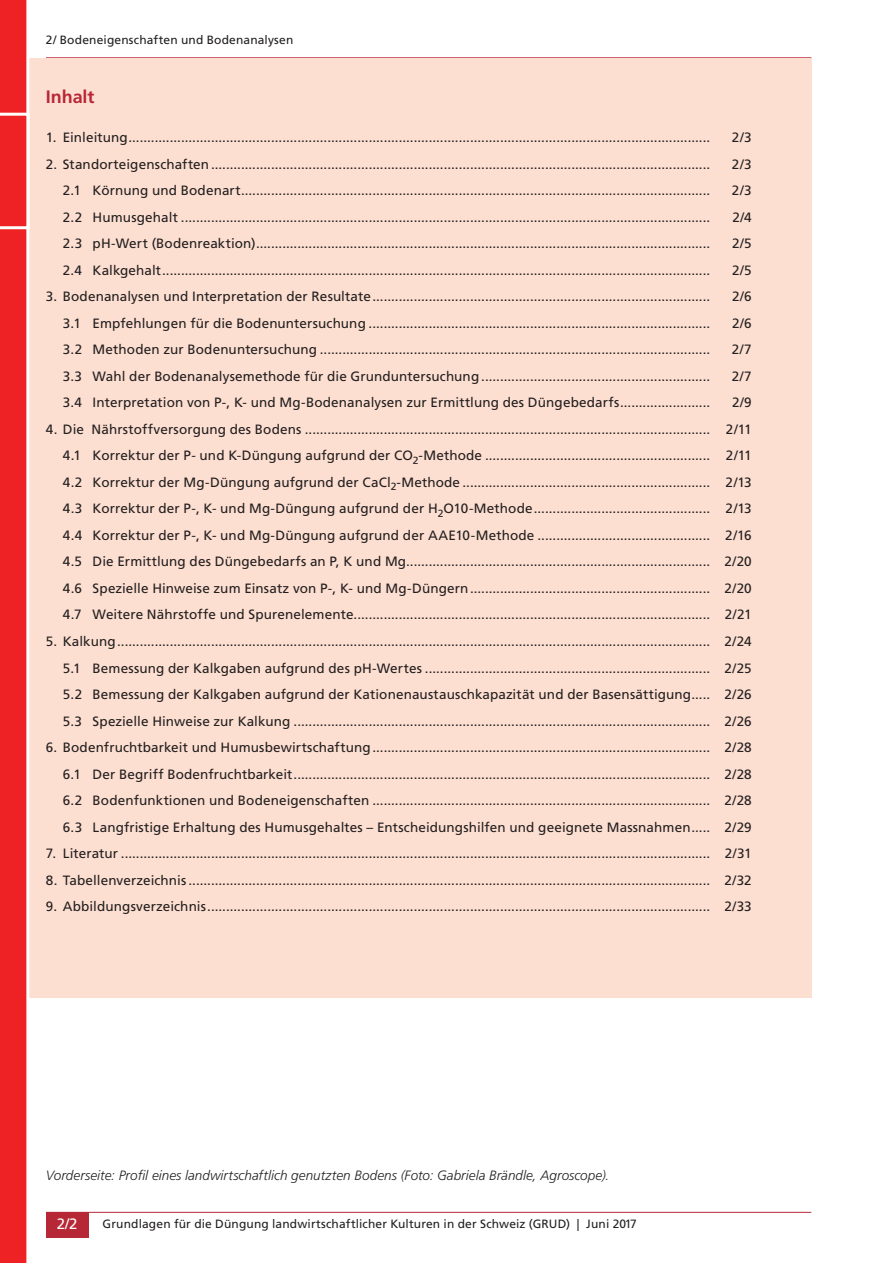
<style>
.page{position:relative;width:893px;height:1263px;background:#fff}
.page>*{position:absolute;margin:0;border:0;box-sizing:border-box;transform-origin:0 0}
.titel{font:700 18px "Frutiger LT Std";letter-spacing:-.005em;color:#b72837}
.t1{font:15px "Frutiger LT Std";color:#fff}
.Inhaltsverzeichnis{font:13.5px "Frutiger LT Std";letter-spacing:.01em;color:#231f20}
.Legende{font:italic 300 13.5px "Frutiger LT Std";color:#231f20}
.t2{font:12px "Frutiger LT Std";letter-spacing:.01em;color:#231f20}
</style>
<div class="page">
<hr style="left:46px;top:1212px;width:765px;height:1px;background:#b72837">
<div style="left:46px;top:1212px;width:42px;height:25px;background:#b72837"></div>
<hr style="left:46px;top:57px;width:765px;height:1px;background:#b72837">
<div style="left:0;top:58px;width:811px;height:940px;background:#fddfd1"></div>
<svg style="left:0;top:0;width:30px;height:1263px;background:#ef383a"></svg>
<p class="t2" style="left:46px;top:33px;width:249px">2/ Bodeneigenschaften und Bodenanalysen</p>
<p class="titel" style="left:46px;top:86px;width:50px">Inhalt</p>
<p class="Inhaltsverzeichnis" style="left:46px;top:130px;width:666px">1. Einleitung...........................................................................................................................................................</p>
<p class="Inhaltsverzeichnis" style="left:732px;top:130px;width:21px">2/3</p>
<p class="Inhaltsverzeichnis" style="left:46px;top:156px;width:666px">2. Standorteigenschaften.....................................................................................................................................</p>
<p class="Inhaltsverzeichnis" style="left:732px;top:156px;width:21px">2/3</p>
<p class="Inhaltsverzeichnis" style="left:63px;top:183px;width:649px">2.1 Körnung und Bodenart.............................................................................................................................</p>
<p class="Inhaltsverzeichnis" style="left:732px;top:183px;width:21px">2/3</p>
<p class="Inhaltsverzeichnis" style="left:63px;top:209px;width:649px">2.2 Humusgehalt .............................................................................................................................................</p>
<p class="Inhaltsverzeichnis" style="left:732px;top:209px;width:21px">2/4</p>
<p class="Inhaltsverzeichnis" style="left:63px;top:236px;width:649px">2.3 pH-Wert (Bodenreaktion).........................................................................................................................</p>
<p class="Inhaltsverzeichnis" style="left:732px;top:236px;width:21px">2/5</p>
<p class="Inhaltsverzeichnis" style="left:63px;top:262px;width:649px">2.4 Kalkgehalt..................................................................................................................................................</p>
<p class="Inhaltsverzeichnis" style="left:732px;top:262px;width:21px">2/5</p>
<p class="Inhaltsverzeichnis" style="left:46px;top:289px;width:666px">3. Bodenanalysen und Interpretation der Resultate..........................................................................................</p>
<p class="Inhaltsverzeichnis" style="left:732px;top:289px;width:21px">2/6</p>
<p class="Inhaltsverzeichnis" style="left:63px;top:315px;width:649px">3.1 Empfehlungen für die Bodenuntersuchung ...........................................................................................</p>
<p class="Inhaltsverzeichnis" style="left:732px;top:315px;width:21px">2/6</p>
<p class="Inhaltsverzeichnis" style="left:63px;top:342px;width:649px">3.2 Methoden zur Bodenuntersuchung ........................................................................................................</p>
<p class="Inhaltsverzeichnis" style="left:732px;top:342px;width:22px">2/7</p>
<p class="Inhaltsverzeichnis" style="left:63px;top:368px;width:649px">3.3 Wahl der Bodenanalysemethode für die Grunduntersuchung.............................................................</p>
<p class="Inhaltsverzeichnis" style="left:732px;top:368px;width:22px">2/7</p>
<p class="Inhaltsverzeichnis" style="left:63px;top:395px;width:649px">3.4 Interpretation von P-, K- und Mg-Bodenanalysen zur Ermittlung des Düngebedarfs........................</p>
<p class="Inhaltsverzeichnis" style="left:732px;top:395px;width:21px">2/9</p>
<p class="Inhaltsverzeichnis" style="left:46px;top:421px;width:707px">4. Die Nährstoffversorgung des Bodens ............................................................................................................ 2/11</p>
<p class="Inhaltsverzeichnis" style="left:63px;top:448px;width:690px">4.1 Korrektur der P- und K-Düngung aufgrund der CO<sub>2</sub>-Methode ............................................................ 2/11</p>
<p class="Inhaltsverzeichnis" style="left:63px;top:474px;width:690px">4.2 Korrektur der Mg-Düngung aufgrund der CaCl<sub>2</sub>-Methode .................................................................. 2/13</p>
<p class="Inhaltsverzeichnis" style="left:63px;top:501px;width:690px">4.3 Korrektur der P-, K- und Mg-Düngung aufgrund der H<sub>2</sub>O10-Methode............................................... 2/13</p>
<p class="Inhaltsverzeichnis" style="left:63px;top:527px;width:690px">4.4 Korrektur der P-, K- und Mg-Düngung aufgrund der AAE10-Methode .............................................. 2/16</p>
<p class="Inhaltsverzeichnis" style="left:63px;top:554px;width:690px">4.5 Die Ermittlung des Düngebedarfs an P, K und Mg................................................................................. 2/20</p>
<p class="Inhaltsverzeichnis" style="left:63px;top:580px;width:690px">4.6 Spezielle Hinweise zum Einsatz von P-, K- und Mg-Düngern................................................................ 2/20</p>
<p class="Inhaltsverzeichnis" style="left:63px;top:607px;width:690px">4.7 Weitere Nährstoffe und Spurenelemente............................................................................................... 2/21</p>
<p class="Inhaltsverzeichnis" style="left:46px;top:633px;width:707px">5. Kalkung.............................................................................................................................................................. 2/24</p>
<p class="Inhaltsverzeichnis" style="left:63px;top:660px;width:690px">5.1 Bemessung der Kalkgaben aufgrund des pH-Wertes ............................................................................ 2/25</p>
<p class="Inhaltsverzeichnis" style="left:63px;top:686px;width:690px">5.2 Bemessung der Kalkgaben aufgrund der Kationenaustauschkapazität und der Basensättigung..... 2/26</p>
<p class="Inhaltsverzeichnis" style="left:63px;top:713px;width:690px">5.3 Spezielle Hinweise zur Kalkung ............................................................................................................... 2/26</p>
<p class="Inhaltsverzeichnis" style="left:46px;top:739px;width:707px">6. Bodenfruchtbarkeit und Humusbewirtschaftung.......................................................................................... 2/28</p>
<p class="Inhaltsverzeichnis" style="left:63px;top:766px;width:690px">6.1 Der Begriff Bodenfruchtbarkeit............................................................................................................... 2/28</p>
<p class="Inhaltsverzeichnis" style="left:63px;top:792px;width:690px">6.2 Bodenfunktionen und Bodeneigenschaften .......................................................................................... 2/28</p>
<p class="Inhaltsverzeichnis" style="left:63px;top:819px;width:690px">6.3 Langfristige Erhaltung des Humusgehaltes – Entscheidungshilfen und geeignete Massnahmen..... 2/29</p>
<p class="Inhaltsverzeichnis" style="left:46px;top:845px;width:707px">7. Literatur ............................................................................................................................................................. 2/31</p>
<p class="Inhaltsverzeichnis" style="left:46px;top:872px;width:707px">8. Tabellenverzeichnis ........................................................................................................................................... 2/32</p>
<p class="Inhaltsverzeichnis" style="left:46px;top:898px;width:707px">9. Abbildungsverzeichnis...................................................................................................................................... 2/33</p>
<p class="Legende" style="left:46px;top:1168px;width:565px">Vorderseite: Profil eines landwirtschaftlich genutzten Bodens (Foto: Gabriela Brändle, Agroscope).</p>
<p class="t1" style="left:57px;top:1215px;width:22px">2/2</p>
<p class="t2" style="left:103px;top:1217px;width:536px">Grundlagen für die Düngung landwirtschaftlicher Kulturen in der Schweiz (GRUD) | Juni 2017</p>
</div>
